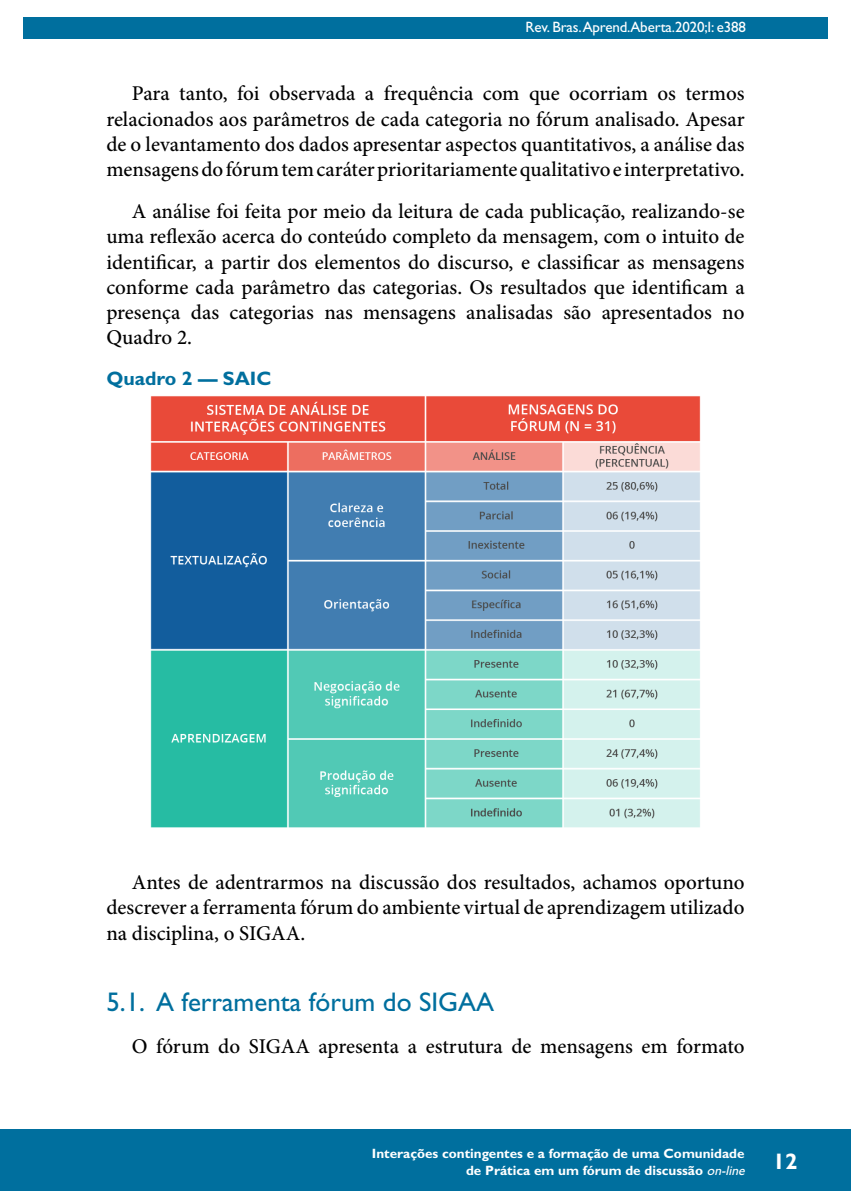
<style>
.page{position:relative;width:851px;height:1191px;background:#fff}
.page>*{position:absolute;margin:0;border:0;box-sizing:border-box;transform-origin:0 0}
.t1{font:27px "Gill Sans Std";color:#006f9e}
.t2{font:700 22.5px "Gill Sans Std";color:#fff}
.t3{font:500 21px/25.2px "Minion Pro";color:#000;text-align:justify}
.t4{font:700 19.5px "Gill Sans Std";color:#006f9e}
.t5{font:15px "Gill Sans Std";letter-spacing:-.01em;color:#fff}
.t6{font:700 13.5px/16.2px "Gill Sans Std";color:#fff;text-align:right}
.s1{font-weight:400;font-style:italic}
</style>
<div class="page">
<hr style="left:104px;top:0;width:1px;height:467px;background:#006f9e">
<div style="left:23px;top:17px;width:804px;height:21px;background:#006f9e"></div>
<div style="left:0;top:1129px;width:850px;height:62px;background:#006f9e"></div>
<img style="left:150px;top:396px;width:551px;height:432px">
<p class="t5" style="left:525px;top:18px;width:222px">Rev. Bras.Aprend.Aberta.2020;I: e388</p>
<p class="t3" style="left:106px;top:81px;width:639px;text-indent:26px">Para tanto, foi observada a frequência com que ocorriam os termos relacionados aos parâmetros de cada categoria no fórum analisado. Apesar de o levantamento dos dados apresentar aspectos quantitativos, a análise das mensagens do fórum tem caráter prioritariamente qualitativo e interpretativo.</p>
<p class="t3" style="left:106px;top:199px;width:639px;text-indent:26px">A análise foi feita por meio da leitura de cada publicação, realizando-se uma reflexão acerca do conteúdo completo da mensagem, com o intuito de identificar, a partir dos elementos do discurso, e classificar as mensagens conforme cada parâmetro das categorias. Os resultados que identificam a presença das categorias nas mensagens analisadas são apresentados no Quadro 2.</p>
<p class="t4" style="left:106px;top:366px;width:167px">Quadro 2 — SAIC</p>
<p class="t3" style="left:106px;top:870px;width:639px;text-indent:26px">Antes de adentrarmos na discussão dos resultados, achamos oportuno descrever a ferramenta fórum do ambiente virtual de aprendizagem utilizado na disciplina, o SIGAA.</p>
<p class="t1" style="left:106px;top:986px;width:389px">5.1. A ferramenta fórum do SIGAA</p>
<p class="t3" style="left:132px;top:1034px;width:614px">O fórum do SIGAA apresenta a estrutura de mensagens em formato</p>
<p class="t6" style="left:372px;top:1145px;width:377px">Interações contingentes e a formação de uma Comunidade de Prática em um fórum de discussão <span class="s1">on-line</span></p>
<p class="t2" style="left:772px;top:1148px;width:26px">12</p>
</div>
